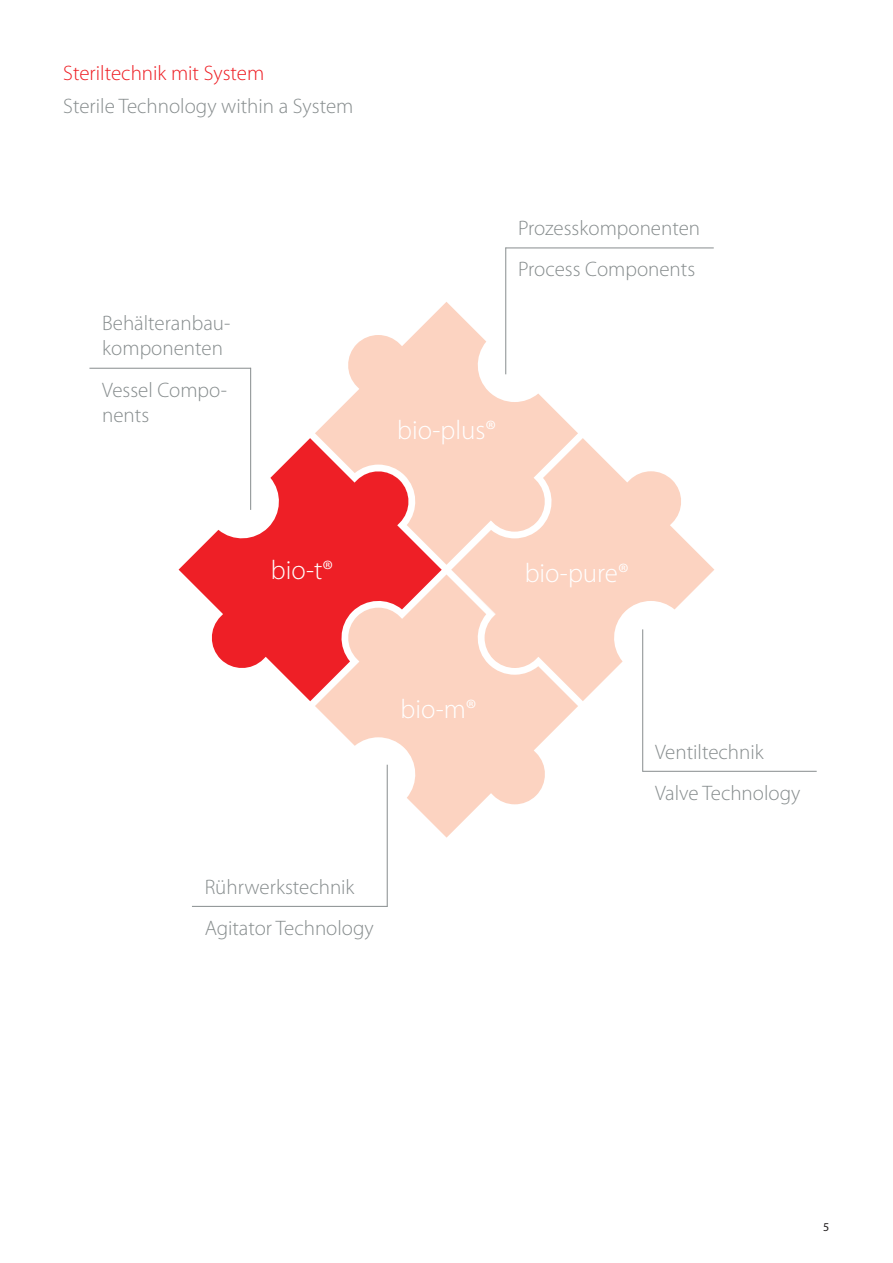
<style>
.page{position:relative;width:893px;height:1263px;background:#fff}
.page>*{position:absolute;margin:0;border:0;box-sizing:border-box;transform-origin:0 0}
.Texttitel{font:300 27px "Myriad Pro";color:#fff}
.reiner_fliesstext{font:300 21px/25.2px "Myriad Pro";color:#878d8e}
.reiner_fliesstext-2{font:300 21px "Myriad Pro";color:#ee1d23}
.t1{font:12px "Myriad Pro";color:#231f20}
</style>
<div class="page">
<svg style="left:179px;top:438px;width:131px;height:263px"></svg>
<svg style="left:583px;top:438px;width:131px;height:263px"></svg>
<svg style="left:310px;top:438px;width:273px;height:263px;background:#f57d78"></svg>
<svg style="left:315px;top:302px;width:263px;height:263px;fill:#fcd3c1"></svg>
<svg style="left:315px;top:574px;width:263px;height:264px;fill:#fcd3c1"></svg>
<hr style="left:505px;top:248px;width:209px;height:1px;background:#878d8e">
<hr style="left:505px;top:248px;width:1px;height:126px;background:#878d8e">
<hr style="left:89px;top:368px;width:162px;height:1px;background:#878d8e">
<hr style="left:250px;top:368px;width:1px;height:142px;background:#878d8e">
<hr style="left:192px;top:906px;width:196px;height:1px;background:#878d8e">
<hr style="left:387px;top:765px;width:1px;height:142px;background:#878d8e">
<hr style="left:642px;top:771px;width:175px;height:1px;background:#878d8e">
<hr style="left:642px;top:629px;width:1px;height:142px;background:#878d8e">
<p class="reiner_fliesstext-2" style="left:63px;top:61px;width:203px">Steriltechnik mit System</p>
<p class="reiner_fliesstext" style="left:63px;top:94px;width:292px">Sterile Technology within a System</p>
<p class="reiner_fliesstext" style="left:102px;top:311px;width:130px">Behälteranbau&shy;komponenten</p>
<p class="reiner_fliesstext" style="left:102px;top:377px;width:126px">Vessel Compo&shy;nents</p>
<p class="reiner_fliesstext" style="left:518px;top:216px;width:184px">Prozesskomponenten</p>
<p class="reiner_fliesstext" style="left:518px;top:257px;width:179px">Process Components</p>
<p class="Texttitel" style="left:397px;top:415px;width:101px">bio-plus®</p>
<p class="Texttitel" style="left:271px;top:555px;width:64px">bio-t®</p>
<p class="Texttitel" style="left:400px;top:694px;width:78px">bio-m®</p>
<p class="reiner_fliesstext" style="left:205px;top:874px;width:151px">Rührwerkstechnik</p>
<p class="reiner_fliesstext" style="left:205px;top:916px;width:171px">Agitator Technology</p>
<p class="Texttitel" style="left:525px;top:558px;width:106px">bio-pure®</p>
<p class="reiner_fliesstext" style="left:655px;top:739px;width:110px">Ventiltechnik</p>
<p class="reiner_fliesstext" style="left:655px;top:780px;width:147px">Valve Technology</p>
<p class="t1" style="left:823px;top:1219px;width:8px">5</p>
</div>
